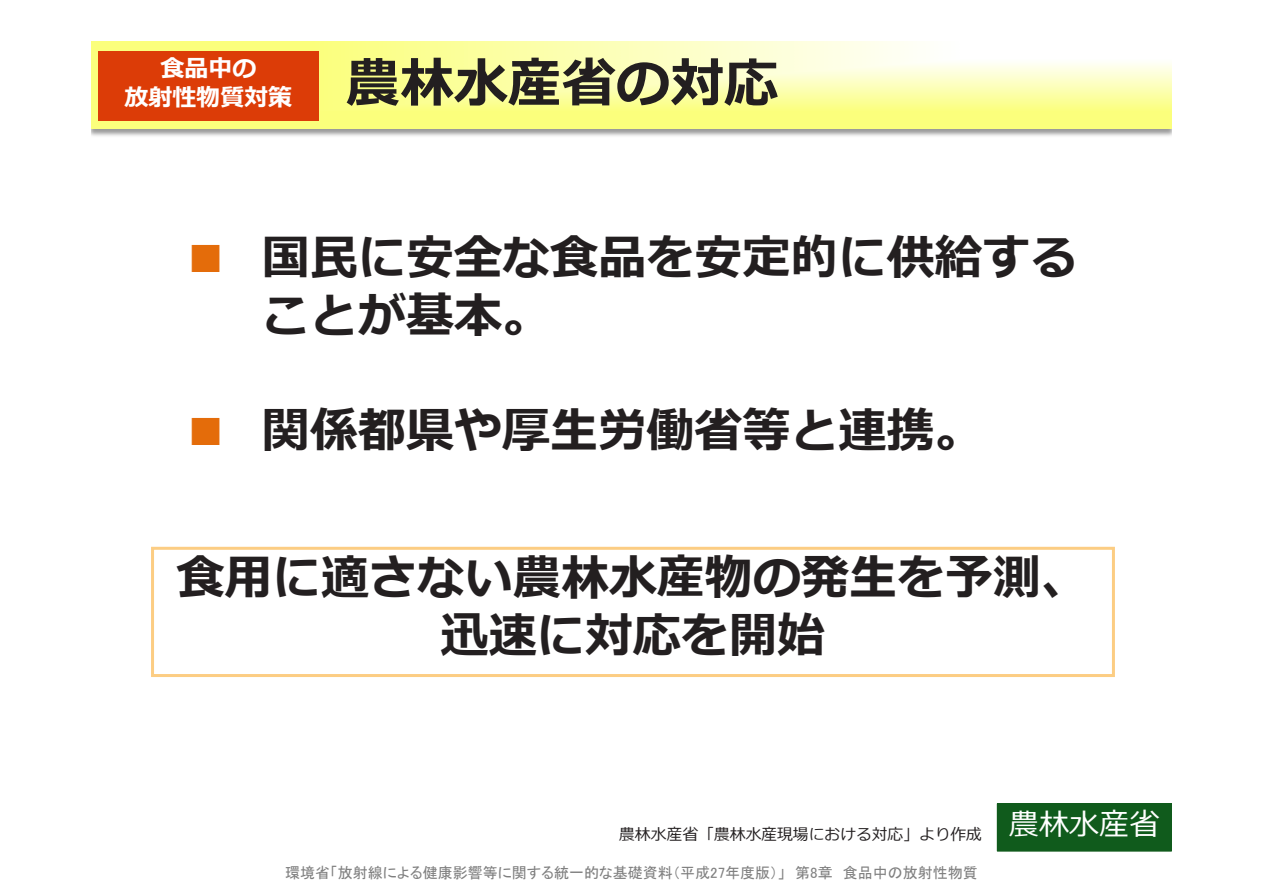
<style>
.page{position:relative;width:1263px;height:893px;background:#fff}
.page>*{position:absolute;margin:0;border:0;box-sizing:border-box;transform-origin:0 0}
.t1{font:700 54px "Meiryo";color:#231f20}
.t2{font:700 48px/57.6px "Meiryo";color:#231f20}
.t3{font:30px "Meiryo";color:#fff}
.t4{font:700 24px/28.8px "Meiryo";color:#fff;text-align:center}
.t5{font:15.9px "Meiryo";color:#231f20}
.t6{font:15px "MS P Gothic";color:#808080}
.s1{color:#e46c0a}
</style>
<div class="page">
<svg style="left:91px;top:41px;width:1080px;height:88px;background:#fcffa7"></svg>
<div style="left:98px;top:51px;width:221px;height:70px;background:#dc3c07"></div>
<div style="left:997px;top:804px;width:174px;height:47px;background:#105b1c"></div>
<div style="left:997px;top:803px;width:174px;height:48px;border:1px solid #105b1c"></div>
<div style="left:151px;top:547px;width:964px;height:130px;border:3px solid #fccd83"></div>
<p class="t4" style="left:125px;top:55px;width:169px">食品中の<br>放射性物質対策</p>
<p class="t1" style="left:346px;top:46px;width:433px">農林水産省の対応</p>
<p class="t2" style="left:262px;top:231px;width:818px;text-indent:-80px"><span class="s1">■</span> 国民に安全な食品を安定的に供給することが基本。</p>
<p class="t2" style="left:182px;top:404px;width:802px"><span class="s1">■</span> 関係都県や厚生労働省等と連携。</p>
<p class="t2" style="left:177px;top:551px;width:914px;text-align:center">食用に適さない農林水産物の発生を予測、迅速に対応を開始</p>
<p class="t5" style="left:619px;top:823px;width:364px">農林水産省「農林水産現場における対応」より作成</p>
<p class="t6" style="left:285px;top:865px;width:694px">環境省「放射線による健康影響等に関する統一的な基礎資料（平成27年度版）」　第8章　食品中の放射性物質</p>
<p class="t3" style="left:1009px;top:803px;width:152px">農林水産省</p>
</div>
